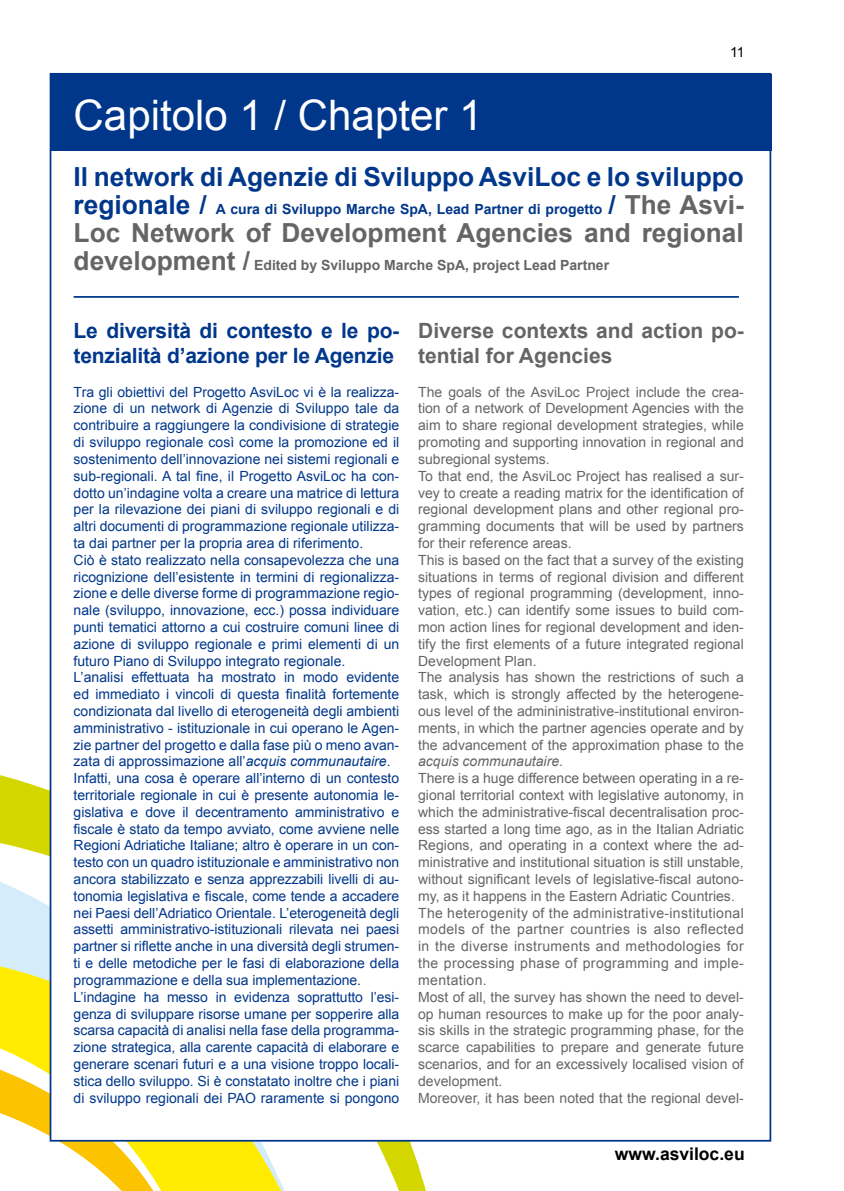
<style>
.page{position:relative;width:844px;height:1191px;background:#fff}
.page>*{position:absolute;margin:0;border:0;box-sizing:border-box;transform-origin:0 0}
.t1{font:42px "Arial";color:#fff}
.t2{font:700 26.25px "Arial";color:#00378b}
.t3{font:700 26.25px "Arial";color:#646567}
.t4{font:700 21px/25.2px "Arial";letter-spacing:-.01em;color:#00378b}
.t5{font:700 21px/25.2px "Arial";color:#646567}
.t6{font:700 17.5px "Arial";color:#000}
.t7{font:14px/16.8px "Arial";color:#00378b}
.t8{font:14px/16.8px "Arial";color:#646567}
.t9{font:700 14px "Arial";color:#00378b}
.t10{font:700 14px "Arial";color:#646567}
.t11{font:14px "Arial";color:#000}
.s1{font-size:26.25px}
.s2{font-size:26.25px;color:#646567}
.s3{font-style:italic}
</style>
<div class="page">
<svg style="left:0;top:672px;width:431px;height:519px"></svg>
<svg style="left:0;top:871px;width:311px;height:320px"></svg>
<div style="left:50px;top:74px;width:720px;height:1066px;background:#fff"></div>
<div style="left:50px;top:74px;width:721px;height:76px;background:#00378b"></div>
<hr style="left:74px;top:296px;width:664px;height:2px;background:#00378b">
<p class="t11" style="left:730px;top:43px;width:16px">11</p>
<h1 class="t1" style="left:74px;top:88px;width:410px">Capitolo 1 / Chapter 1</h1>
<h2 class="t2" style="left:74px;top:159px;width:671px">Il network di Agenzie di Sviluppo AsviLoc e lo sviluppo</h2>
<p class="t9" style="left:74px;top:200px;width:671px"><span class="s1">regionale /</span> A cura di Sviluppo Marche SpA, Lead Partner di progetto <span class="s1">/</span> <span class="s2">The Asvi-</span></p>
<h2 class="t3" style="left:74px;top:215px;width:671px">Loc Network of Development Agencies and regional</h2>
<p class="t10" style="left:74px;top:256px;width:537px"><span class="s1">development /</span> Edited by Sviluppo Marche SpA, project Lead Partner</p>
<h3 class="t4" style="left:74px;top:318px;width:327px">Le diversità di contesto e le po&shy;tenzialità d’azione per le Agenzie</h3>
<p class="t7" style="left:74px;top:383px;width:327px">Tra gli obiettivi del Progetto AsviLoc vi è la realizza&shy;zione di un network di Agenzie di Sviluppo tale da contribuire a raggiungere la condivisione di strategie di sviluppo regionale così come la promozione ed il sostenimento dell’innovazione nei sistemi regionali e sub-regionali. A tal fine, il Progetto AsviLoc ha con&shy;dotto un’indagine volta a creare una matrice di lettura per la rilevazione dei piani di sviluppo regionali e di altri documenti di programmazione regionale utilizza&shy;ta dai partner per la propria area di riferimento.<br>Ciò è stato realizzato nella consapevolezza che una ricognizione dell’esistente in termini di regionalizza&shy;zione e delle diverse forme di programmazione regio&shy;nale (sviluppo, innovazione, ecc.) possa individuare punti tematici attorno a cui costruire comuni linee di azione di sviluppo regionale e primi elementi di un futuro Piano di Sviluppo integrato regionale.<br>L’analisi effettuata ha mostrato in modo evidente ed immediato i vincoli di questa finalità fortemente condizionata dal livello di eterogeneità degli ambienti amministrativo - istituzionale in cui operano le Agen&shy;zie partner del progetto e dalla fase più o meno avan&shy;zata di approssimazione all’<span class="s3">acquis communautaire</span>.<br>Infatti, una cosa è operare all’interno di un contesto territoriale regionale in cui è presente autonomia le&shy;gislativa e dove il decentramento amministrativo e fiscale è stato da tempo avviato, come avviene nelle Regioni Adriatiche Italiane; altro è operare in un con&shy;testo con un quadro istituzionale e amministrativo non ancora stabilizzato e senza apprezzabili livelli di au&shy;tonomia legislativa e fiscale, come tende a accadere nei Paesi dell’Adriatico Orientale. L’eterogeneità degli assetti amministrativo-istituzionali rilevata nei paesi partner si riflette anche in una diversità degli strumen&shy;ti e delle metodiche per le fasi di elaborazione della programmazione e della sua implementazione.<br>L’indagine ha messo in evidenza soprattutto l’esi&shy;genza di sviluppare risorse umane per sopperire alla scarsa capacità di analisi nella fase della programma&shy;zione strategica, alla carente capacità di elaborare e generare scenari futuri e a una visione troppo locali&shy;stica dello sviluppo. Si è constatato inoltre che i piani di sviluppo regionali dei PAO raramente si pongono</p>
<h3 class="t5" style="left:418px;top:318px;width:327px">Diverse contexts and action po&shy;tential for Agencies</h3>
<p class="t8" style="left:418px;top:383px;width:327px">The goals of the AsviLoc Project include the crea&shy;tion of a network of Development Agencies with the aim to share regional development strategies, while promoting and supporting innovation in regional and subregional systems.<br>To that end, the AsviLoc Project has realised a sur&shy;vey to create a reading matrix for the identification of regional development plans and other regional pro&shy;gramming documents that will be used by partners for their reference areas.<br>This is based on the fact that a survey of the existing situations in terms of regional division and different types of regional programming (development, inno&shy;vation, etc.) can identify some issues to build com&shy;mon action lines for regional development and iden&shy;tify the first elements of a future integrated regional Development Plan.<br>The analysis has shown the restrictions of such a task, which is strongly affected by the heterogene&shy;ous level of the admininistrative-institutional environ&shy;ments, in which the partner agencies operate and by the advancement of the approximation phase to the <span class="s3">acquis communautaire</span>.<br>There is a huge difference between operating in a re&shy;gional territorial context with legislative autonomy, in which the administrative-fiscal decentralisation proc&shy;ess started a long time ago, as in the Italian Adriatic Regions, and operating in a context where the ad&shy;ministrative and institutional situation is still unstable, without significant levels of legislative-fiscal autono&shy;my, as it happens in the Eastern Adriatic Countries.<br>The heterogenity of the administrative-institutional models of the partner countries is also reflected in the diverse instruments and methodologies for the processing phase of programming and imple&shy;mentation.<br>Most of all, the survey has shown the need to devel&shy;op human resources to make up for the poor analy&shy;sis skills in the strategic programming phase, for the scarce capabilities to prepare and generate future scenarios, and for an excessively localised vision of development.<br>Moreover, it has been noted that the regional devel-</p>
<p class="t6" style="left:614px;top:1142px;width:131px">www.asviloc.eu</p>
</div>
